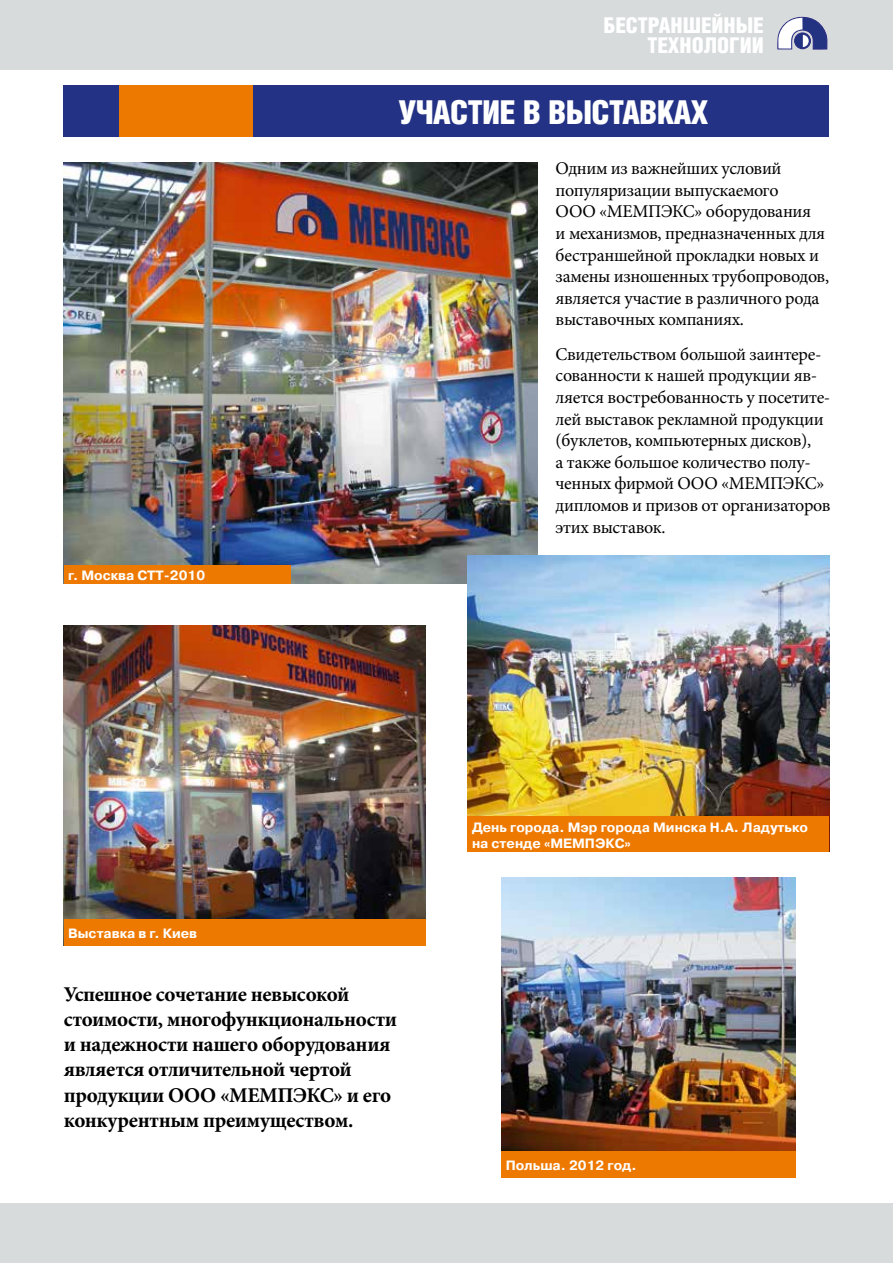
<style>
.page{position:relative;width:893px;height:1263px;background:#fff}
.page>*{position:absolute;margin:0;border:0;box-sizing:border-box;transform-origin:0 0}
.t1{font:33px "Helios Cond Black C";letter-spacing:-.02em;color:#fff}
.t2{font:21.9px/20.1px "Helios Cond Black C";color:#fff;text-align:right}
.t3{font:700 21px/25.2px "Minion Pro";letter-spacing:-.02em;color:#000}
.t4{font:18px/21.6px "Minion Pro";letter-spacing:-.02em;color:#000}
.t5{font:700 13.5px/16.2px "Pragmatica C";color:#fff}
</style>
<div class="page">
<div style="left:0;top:0;width:893px;height:70px;background:#d8dbdc"></div>
<div style="left:0;top:1203px;width:893px;height:60px;background:#d8dbdc"></div>
<svg style="left:778px;top:17px;width:49px;height:32px"></svg>
<div style="left:64px;top:85px;width:765px;height:52px;background:#243285"></div>
<div style="left:119px;top:85px;width:134px;height:52px;background:#ee7900"></div>
<img style="left:64px;top:162px;width:473px;height:422px">
<img style="left:468px;top:556px;width:361px;height:261px">
<img style="left:64px;top:625px;width:361px;height:294px">
<img style="left:501px;top:877px;width:294px;height:274px">
<div style="left:64px;top:565px;width:227px;height:19px;background:#ee7900"></div>
<div style="left:468px;top:817px;width:361px;height:35px;background:#ee7900"></div>
<div style="left:64px;top:919px;width:361px;height:27px;background:#ee7900"></div>
<div style="left:501px;top:1151px;width:294px;height:27px;background:#ee7900"></div>
<p class="t2" style="left:603px;top:15px;width:162px">Бестраншейные технологии</p>
<h1 class="t1" style="left:398px;top:94px;width:311px">Участие в выставках</h1>
<p class="t5" style="left:68px;top:567px;width:139px">г. Москва СТТ-2010</p>
<p class="t4" style="left:556px;top:158px;width:275px">Одним из важнейших условий популяризации выпускаемого<br>ООО «МЕМПЭКС» оборудования<br>и механизмов, предназначенных для бестраншейной прокладки новых и замены изношенных трубопроводов, является участие в различного рода выставочных компаниях.</p>
<p class="t4" style="left:556px;top:343px;width:276px">Свидетельством большой заинтере&shy;сованности к нашей продукции яв&shy;ляется востребованность у посетите&shy;лей выставок рекламной продукции (буклетов, компьютерных дисков),<br>а также большое количество полу&shy;ченных фирмой ООО «МЕМПЭКС» дипломов и призов от организаторов этих выставок.</p>
<p class="t5" style="left:68px;top:925px;width:131px">Выставка в г. Киев</p>
<p class="t3" style="left:64px;top:981px;width:335px">Успешное сочетание невысокой стоимости, многофункциональности и надежности нашего оборудования является отличительной чертой продукции ООО «МЕМПЭК</p>
<p class="t3" style="left:64px;top:1082px;width:329px;text-indent:256px">С» и его конкурентным преимуществом.</p>
<p class="t5" style="left:472px;top:819px;width:337px">День города. Мэр города Минска Н.А. Ладутько на стенде «МемпЭкс»</p>
<p class="t5" style="left:506px;top:1157px;width:132px">Польша. 2012 год.</p>
</div>
